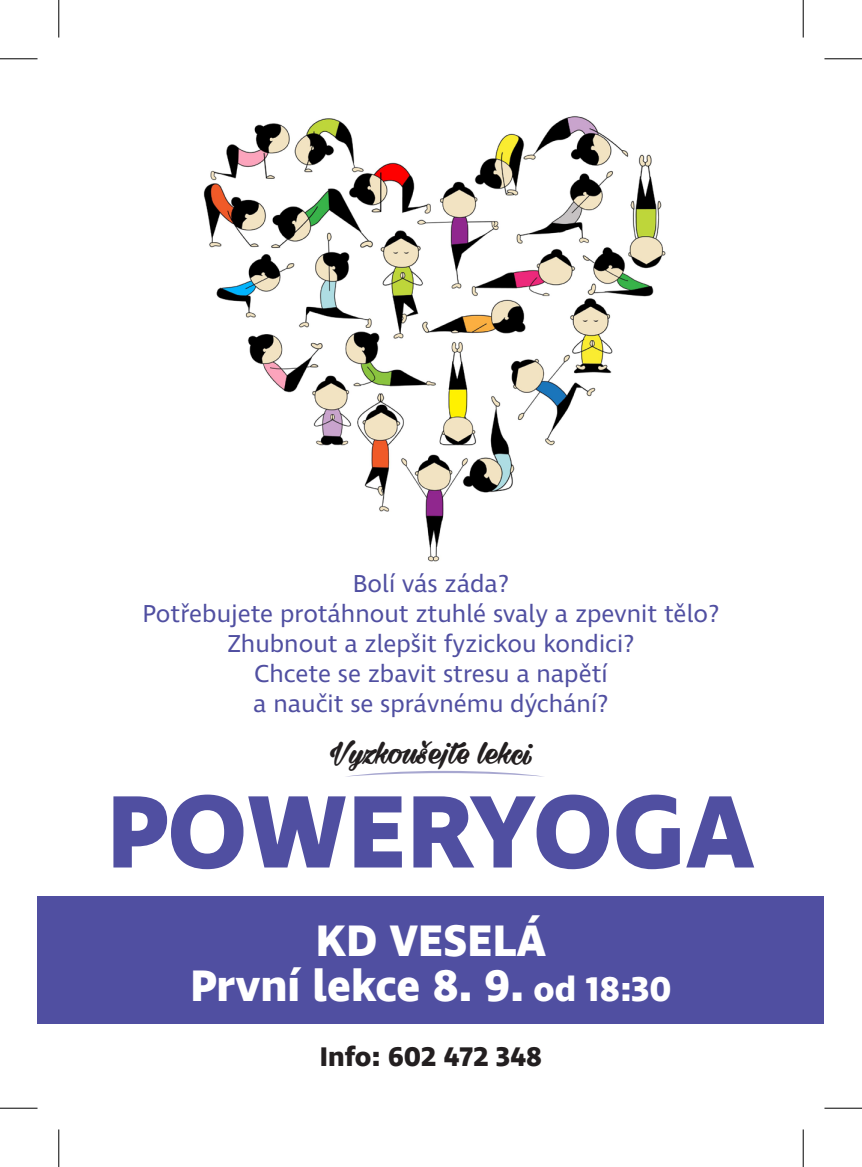
<style>
.page{position:relative;width:862px;height:1167px;background:#fff}
.page>*{position:absolute;margin:0;border:0;box-sizing:border-box;transform-origin:0 0}
.t1{font:700 105px "Ingra";color:#504fa1}
.t2{font:700 45px "Ingra";color:#fff}
.t3{font:35px "Milasian Circa Bold PERSONAL";color:#231f20}
.t4{font:700 27.5px "Ingra";color:#231f20}
.t5{font:25px "Ingra";color:#504fa1}
.s1{font-size:35px}
</style>
<div class="page">
<svg style="left:350px;top:770px;width:189px;height:6px"></svg>
<div style="left:38px;top:895px;width:786px;height:128px;background:#504fa1"></div>
<img style="left:203px;top:116px;width:463px;height:446px">
<hr style="left:0;top:58px;width:38px;height:1px;background:#000">
<hr style="left:824px;top:58px;width:38px;height:1px;background:#000">
<hr style="left:0;top:1107px;width:38px;height:1px;background:#000">
<hr style="left:824px;top:1107px;width:38px;height:1px;background:#000">
<hr style="left:58px;top:0;width:1px;height:37px;background:#000">
<hr style="left:58px;top:1129px;width:1px;height:37px;background:#000">
<hr style="left:802px;top:0;width:1px;height:37px;background:#000">
<hr style="left:802px;top:1129px;width:1px;height:37px;background:#000">
<p class="t5" style="left:353px;top:568px;width:158px">Bolí vás záda?</p>
<p class="t5" style="left:142px;top:598px;width:578px">Potřebujete protáhnout ztuhlé svaly a zpevnit tělo?</p>
<p class="t5" style="left:227px;top:628px;width:409px">Zhubnout a zlepšit fyzickou kondici?</p>
<p class="t5" style="left:254px;top:658px;width:355px">Chcete se zbavit stresu a napětí</p>
<p class="t5" style="left:253px;top:688px;width:357px">a naučit se správnému dýchání?</p>
<h3 class="t3" style="left:330px;top:731px;width:60px;rotate:-1deg">Vyzk</h3>
<h3 class="t3" style="left:388px;top:730px;width:81px">oušejte</h3>
<h3 class="t3" style="left:479px;top:730px;width:55px;rotate:1deg">lekci</h3>
<p class="t1" style="left:107px;top:765px;width:649px">POWERYOGA</p>
<p class="t2" style="left:316px;top:912px;width:232px">KD VESELÁ</p>
<p class="t2" style="left:190px;top:957px;width:482px">První lekce 8. 9. <span class="s1">od 18:30</span></p>
<p class="t4" style="left:320px;top:1038px;width:223px">Info: 602 472 348</p>
</div>
